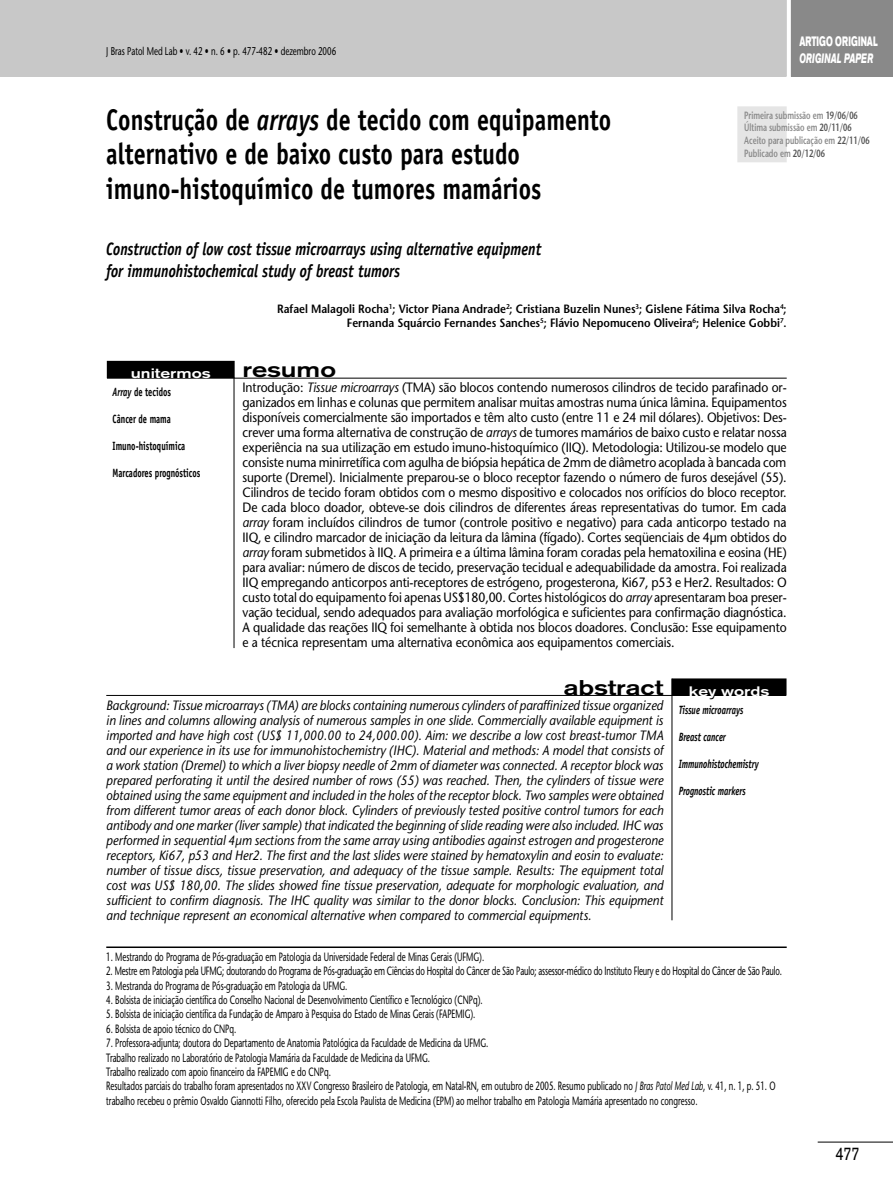
<style>
.page{position:relative;width:893px;height:1191px;background:#fff}
.page>*{position:absolute;margin:0;border:0;box-sizing:border-box;transform-origin:0 0}
.t1{font:700 30px/34.5px "Officina Sans";color:#000;scale:.8 1}
.t2{font:700 21px "Akzidenz Grotesk";color:#000;scale:1.3 1}
.t3{font:italic 700 18px/21.6px "Officina Sans";color:#000;scale:.8 1}
.t4{font:18px "Akzidenz Grotesk";color:#000;scale:.8 1}
.t5{font:13.5px/15px "Stone Sans";letter-spacing:-.01em;color:#000;text-align:justify;scale:.9 1}
.t6{font:italic 13.5px/15px "Stone Sans";color:#000;text-align:justify;scale:.9 1}
.t7{font:700 13.5px "Akzidenz Grotesk";color:#fff;scale:1.3 1}
.t8{font:700 expanded 13.5px "Akzidenz Grotesk BE";color:#fff;scale:.5 1}
.t9{font:italic 700 expanded 13.5px "Akzidenz Grotesk BE";letter-spacing:-.005em;color:#fff;scale:.5 1}
.t10{font:12px/14.4px "Stone Sans";color:#000;scale:.65 1}
.t11{font:600 12px/14.4px "Stone Sans";color:#000;text-align:right;scale:.9 1}
.t12{font:12px "Stone Sans";letter-spacing:-.02em;color:#000;scale:.65 1}
.t13{font:italic 700 12px "Officina Sans";color:#000;scale:.7 1}
.t14{font:700 12px "Officina Sans";color:#000;scale:.7 1}
.t15{font:11.25px "Stone Sans";color:#000;scale:.7 1}
.t16{font:600 10.5px/12.6px "Stone Sans";color:#898989;scale:.7 1}
.s1{font-style:italic}
.s2{color:#535353}
</style>
<div class="page">
<div style="left:791px;top:0;width:102px;height:76px;background:#898989"></div>
<div style="left:0;top:0;width:787px;height:76px;background:#c8c8c8"></div>
<div style="left:738px;top:107px;width:48px;height:55px;background:#e5e5e5"></div>
<div style="left:737px;top:106px;width:50px;height:56px;border:2px solid #e5e5e5"></div>
<hr style="left:818px;top:1141px;width:75px;height:1px;background:#000">
<hr style="left:234px;top:377px;width:1px;height:271px;background:#000">
<div style="left:107px;top:361px;width:127px;height:16px;background:#000"></div>
<div style="left:107px;top:361px;width:128px;height:17px;border:1px solid #000"></div>
<hr style="left:107px;top:378px;width:680px;height:1px;background:#000">
<div style="left:672px;top:679px;width:114px;height:16px;background:#000"></div>
<div style="left:672px;top:678px;width:114px;height:17px;border:1px solid #000"></div>
<hr style="left:672px;top:678px;width:1px;height:242px;background:#000">
<hr style="left:106px;top:695px;width:673px;height:1px;background:#000">
<hr style="left:106px;top:946px;width:681px;height:2px;background:#000">
<p class="t15" style="left:106px;top:44px;width:330px">J Bras Patol Med Lab • v. 42 • n. 6 • p. 477-482 • dezembro 2006</p>
<p class="t8" style="left:799px;top:34px;width:128px">ARTIGOORIGINAL</p>
<p class="t9" style="left:799px;top:50px;width:137px">ORIGINAL PAPER</p>
<h1 class="t1" style="left:106px;top:102px;width:633px">Construção de <span class="s1">arrays</span> de tecido com equipamento alternativo e de baixo custo para estudo imuno-histoquímico de tumores mamários</h1>
<h3 class="t3" style="left:106px;top:238px;width:545px">Construction of low cost tissue microarrays using alternative equipment for immunohistochemical study of breast tumors</h3>
<p class="t11" style="left:277px;top:301px;width:568px">Rafael Malagoli Rocha<sup>1</sup>; Victor Piana Andrade<sup>2</sup>; Cristiana Buzelin Nunes<sup>3</sup>; Gislene Fátima Silva Rocha<sup>4</sup>;<br>Fernanda Squárcio Fernandes Sanches<sup>5</sup>; Flávio Nepomuceno Oliveira<sup>6</sup>; Helenice Gobbi<sup>7</sup>.</p>
<p class="t16" style="left:744px;top:109px;width:181px">Primeira submissão em <span class="s2">19/06/06<br></span>Última submissão em <span class="s2">20/11/06<br></span>Aceito para publicação em <span class="s2">22/11/06<br></span>Publicado em <span class="s2">20/12/06</span></p>
<p class="t7" style="left:131px;top:365px;width:63px">unitermos</p>
<p class="t14" style="left:113px;top:384px;width:85px"><span class="s1">Array</span> de tecidos</p>
<p class="t14" style="left:113px;top:411px;width:85px">Câncer de mama</p>
<p class="t14" style="left:113px;top:438px;width:105px">Imuno-histoquímica</p>
<p class="t14" style="left:113px;top:465px;width:127px">Marcadores prognósticos</p>
<h2 class="t2" style="left:243px;top:357px;width:73px">resumo</h2>
<p class="t5" style="left:243px;top:380px;width:606px">Introdução: <span class="s1">Tissue microarrays</span> (TMA) são blocos contendo numerosos cilindros de tecido parafinado or&shy;ganizados em linhas e colunas que permitem analisar muitas amostras numa única lâmina. Equipamentos disponíveis comercialmente são importados e têm alto custo (entre 11 e 24 mil dólares). Objetivos: Des&shy;crever uma forma alternativa de construção de <span class="s1">arrays</span> de tumores mamários de baixo custo e relatar nossa experiência na sua utilização em estudo imuno-histoquímico (IIQ). Metodologia: Utilizou-se modelo que consiste numa minirretífica com agulha de biópsia hepática de 2mm de diâmetro acoplada à bancada com suporte (Dremel). Inicialmente preparou-se o bloco receptor fazendo o número de furos desejável (55).<br>Cilindros de tecido foram obtidos com o mesmo dispositivo e colocados nos orifícios do bloco receptor.<br>De cada bloco doador, obteve-se dois cilindros de diferentes áreas representativas do tumor. Em cada <span class="s1">array</span> foram incluídos cilindros de tumor (controle positivo e negativo) para cada anticorpo testado na IIQ, e cilindro marcador de iniciação da leitura da lâmina (fígado). Cortes seqüenciais de 4µm obtidos do <span class="s1">array</span> foram submetidos à IIQ. A primeira e a última lâmina foram coradas pela hematoxilina e eosina (HE) para avaliar: número de discos de tecido, preservação tecidual e adequabilidade da amostra. Foi realizada IIQ empregando anticorpos anti-receptores de estrógeno, progesterona, Ki67, p53 e Her2. Resultados: O custo total do equipamento foi apenas US$180,00. Cortes histológicos do <span class="s1">array</span> apresentaram boa preser&shy;vação tecidual, sendo adequados para avaliação morfológica e suficientes para confirmação diagnóstica.<br>A qualidade das reações IIQ foi semelhante à obtida nos blocos doadores. Conclusão: Esse equipamento e a técnica representam uma alternativa econômica aos equipamentos comerciais.</p>
<h2 class="t2" style="left:564px;top:675px;width:78px">abstract</h2>
<p class="t6" style="left:106px;top:697px;width:621px">Background: Tissue microarrays (TMA) are blocks containing numerous cylinders of paraffinized tissue organized in lines and columns allowing analysis of numerous samples in one slide. Commercially available equipment is imported and have high cost (US$ 11,000.00 to 24,000.00). Aim: we describe a low cost breast-tumor TMA and our experience in its use for immunohistochemistry (IHC). Material and methods: A model that consists of a work station (Dremel) to which a liver biopsy needle of 2mm of diameter was connected. A receptor block was prepared perforating it until the desired number of rows (55) was reached. Then, the cylinders of tissue were obtained using the same equipment and included in the holes of the receptor block. Two samples were obtained from different tumor areas of each donor block. Cylinders of previously tested positive control tumors for each antibody and one marker (liver sample) that indicated the beginning of slide reading were also included. IHC was performed in sequential 4µm sections from the same array using antibodies against estrogen and progesterone receptors, Ki67, p53 and Her2. The first and the last slides were stained by hematoxylin and eosin to evaluate: number of tissue discs, tissue preservation, and adequacy of the tissue sample. Results: The equipment total cost was US$ 180,00. The slides showed fine tissue preservation, adequate for morphologic evaluation, and sufficient to confirm diagnosis. The IHC quality was similar to the donor blocks. Conclusion: This equipment and technique represent an economical alternative when compared to commercial equipments.</p>
<p class="t7" style="left:689px;top:683px;width:63px">key words</p>
<p class="t13" style="left:679px;top:702px;width:94px">Tissue microarrays</p>
<p class="t13" style="left:679px;top:729px;width:69px">Breast cancer</p>
<p class="t13" style="left:679px;top:756px;width:116px">Immunohistochemistry</p>
<p class="t13" style="left:679px;top:783px;width:97px">Prognostic markers</p>
<p class="t10" style="left:106px;top:949px;width:583px">1. Mestrando do Programa de Pós-graduação em Patologia da Universidade Federal de Minas Gerais (UFMG).</p>
<p class="t12" style="left:106px;top:963px;width:1041px">2. Mestre em Patologia pela UFMG; doutorando do Programa de Pós-graduação em Ciências do Hospital do Câncer de São Paulo; assessor-médico do Instituto Fleury e do Hospital do Câncer de São Paulo.</p>
<p class="t10" style="left:106px;top:978px;width:373px">3. Mestranda do Programa de Pós-graduação em Patologia da UFMG.</p>
<p class="t10" style="left:106px;top:992px;width:581px">4. Bolsista de iniciação científica do Conselho Nacional de Desenvolvimento Científico e Tecnológico (CNPq).</p>
<p class="t10" style="left:106px;top:1007px;width:569px">5. Bolsista de iniciação científica da Fundação de Amparo à Pesquisa do Estado de Minas Gerais (FAPEMIG).</p>
<p class="t10" style="left:106px;top:1021px;width:202px">6. Bolsista de apoio técnico do CNPq.</p>
<p class="t10" style="left:106px;top:1035px;width:1031px">7. Professora-adjunta; doutora do Departamento de Anatomia Patológica da Faculdade de Medicina da UFMG.<br>Trabalho realizado no Laboratório de Patologia Mamária da Faculdade de Medicina da UFMG.<br>Trabalho realizado com apoio financeiro da FAPEMIG e do CNPq.<br>Resultados parciais do trabalho foram apresentados no XXV Congresso Brasileiro de Patologia, em Natal-RN, em outubro de 2005. Resumo publicado no <span class="s1">J Bras Patol Med Lab</span>, v. 41, n. 1, p. 51. O trabalho recebeu o prêmio Osvaldo Giannotti Filho, oferecido pela Escola Paulista de Medicina (EPM) ao melhor trabalho em Patologia Mamária apresentado no congresso.</p>
<h3 class="t4" style="left:836px;top:1142px;width:32px">477</h3>
</div>
